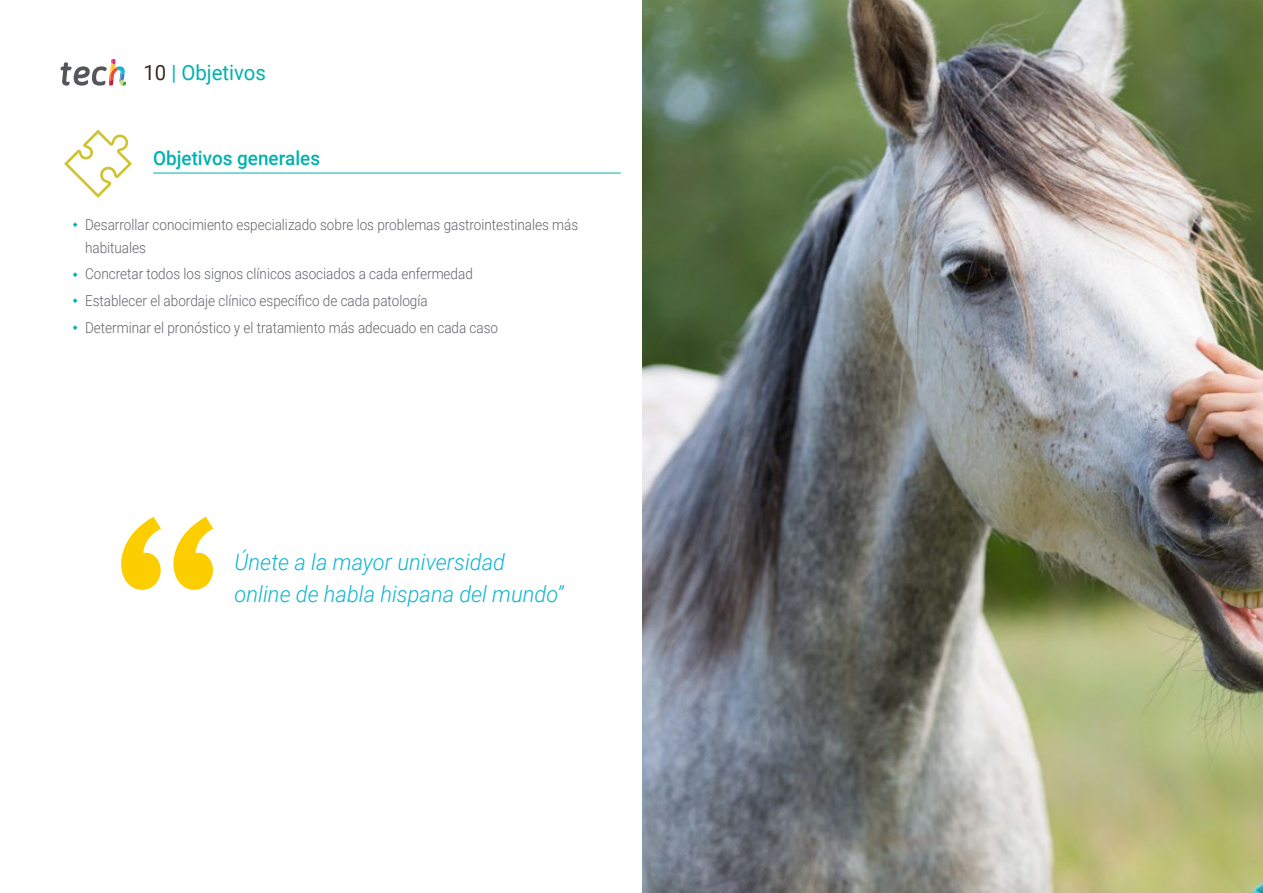
<style>
.page{position:relative;width:1263px;height:893px;background:#fff}
.page>*{position:absolute;margin:0;border:0;box-sizing:border-box;transform-origin:0 0}
.t1{font:italic 300 22.5px/31.5px "Roboto";color:#0fb6cf}
.t2{font:21px "Roboto";color:#00b2af}
.t3{font:500 19.5px "Roboto";color:#00b2af}
.t4{font:300 15px/26.7px "Roboto";color:#61646a;scale:.9 1}
.s1{color:#312e20}
</style>
<div class="page">
<hr style="left:153px;top:173px;width:468px;height:1px;background:#00b2af">
<svg style="left:64px;top:130px;width:68px;height:68px"></svg>
<img style="left:642px;top:0;width:621px;height:893px">
<svg style="left:121px;top:517px;width:92px;height:73px"></svg>
<svg style="left:61px;top:59px;width:65px;height:27px"></svg>
<h2 class="t2" style="left:144px;top:57px;width:124px"><span class="s1">10</span> | Objetivos</h2>
<h3 class="t3" style="left:153px;top:144px;width:169px">Objetivos generales</h3>
<p class="t4" style="left:85px;top:213px;width:549px;line-height:22.5px">Desarrollar conocimiento especializado sobre los problemas gastrointestinales más habituales</p>
<p class="t4" style="left:85px;top:260px;width:460px">Concretar todos los signos clínicos asociados a cada enfermedad<br>Establecer el abordaje clínico específico de cada patología<br>Determinar el pronóstico y el tratamiento más adecuado en cada caso</p>
<h1 class="t1" style="left:234px;top:546px;width:330px">Únete a la mayor universidad online de habla hispana del mundo”</h1>
</div>
